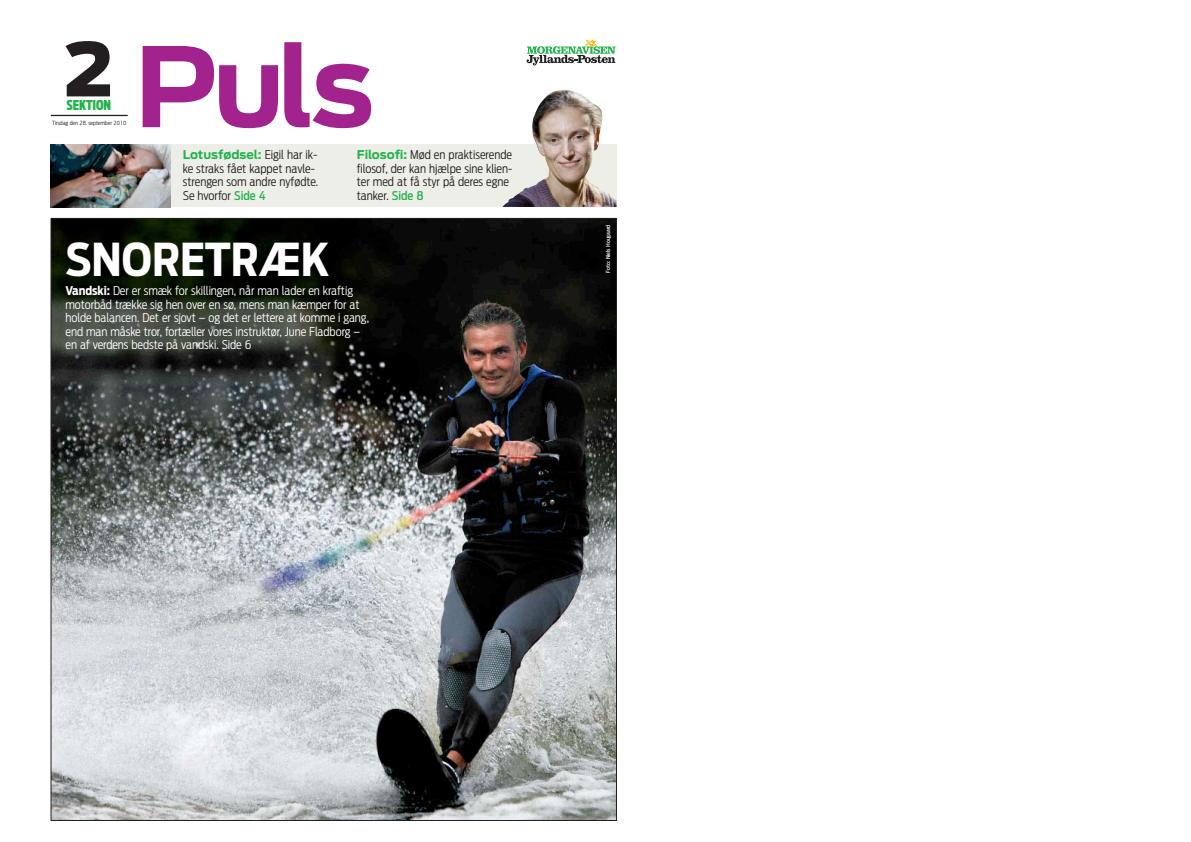
<style>
.page{position:relative;width:1191px;height:842px;background:#fff}
.page>*{position:absolute;margin:0;border:0;box-sizing:border-box;transform-origin:0 0}
.t1{font:700 109.5px "Antenna";color:#a2238e}
.t2{font:900 73.5px "Antenna";color:#231f20}
.t3{font:700 45px "Antenna Cond";color:#fff}
.t4{font:900 13.5px "Antenna Extra Cond";letter-spacing:-.01em;color:#23b24b}
.t5{font:300 12px/13.5px "Antenna Cond";letter-spacing:-.005em;color:#fff}
.t6{font:300 12px/13.5px "Antenna Cond";color:#231f20}
.t7{font:300 5.6px "Antenna Cond";color:#231f20}
.t8{font:500 5.5px "Antenna Cond";color:#fff}
.s1{font-family:"Antenna";font-weight:700;color:#23b24b}
.s2{font-weight:500;color:#23b24b}
.s3{font-weight:700}
</style>
<div class="page">
<hr style="left:51px;top:115px;width:76px;height:1px;background:#231f20">
<svg style="left:526px;top:40px;width:89px;height:25px"></svg>
<div style="left:51px;top:144px;width:565px;height:63px;background:#eeeee9"></div>
<img style="left:51px;top:144px;width:119px;height:63px">
<img style="left:502px;top:90px;width:114px;height:117px">
<img style="left:52px;top:219px;width:564px;height:601px">
<hr style="left:51px;top:218px;width:1px;height:603px;background:#231f20">
<hr style="left:51px;top:820px;width:565px;height:1px;background:#231f20">
<hr style="left:616px;top:218px;width:1px;height:603px;background:#231f20">
<hr style="left:51px;top:218px;width:565px;height:1px;background:#231f20">
<p class="t2" style="left:64px;top:24px;width:51px">2</p>
<p class="t4" style="left:67px;top:97px;width:46px">SEKTION</p>
<p class="t7" style="left:52px;top:120px;width:76px">Tirsdag den 28. september 2010</p>
<p class="t1" style="left:135px;top:21px;width:241px">Puls</p>
<p class="t6" style="left:183px;top:148px;width:137px"><span class="s1">Lotusfødsel:</span> Eigil har ik&shy;ke straks fået kappet navle&shy;strengen som andre nyfødte.<br>Se hvorfor <span class="s2">Side 4</span></p>
<p class="t6" style="left:357px;top:148px;width:157px"><span class="s1">Filosofi:</span> Mød en praktiserende filosof, der kan hjælpe sine klien&shy;ter med at få styr på deres egne tanker. <span class="s2">Side 8</span></p>
<p class="t3" style="left:65px;top:233px;width:266px">SNORETRÆK</p>
<p class="t5" style="left:65px;top:284px;width:305px"><span class="s3">Vandski:</span> Der er smæk for skillingen, når man lader en kraftig motorbåd trække sig hen over en sø, mens man kæmper for at holde balancen. Det er sjovt – og det er lettere at komme i gang, end man måske tror, fortæller vores instruktør, June Fladborg – en af verdens bedste på vandski. Side 6</p>
<p class="t8" style="left:605px;top:273px;width:49px;rotate:-90deg">Foto: Niels Hougaard</p>
</div>
